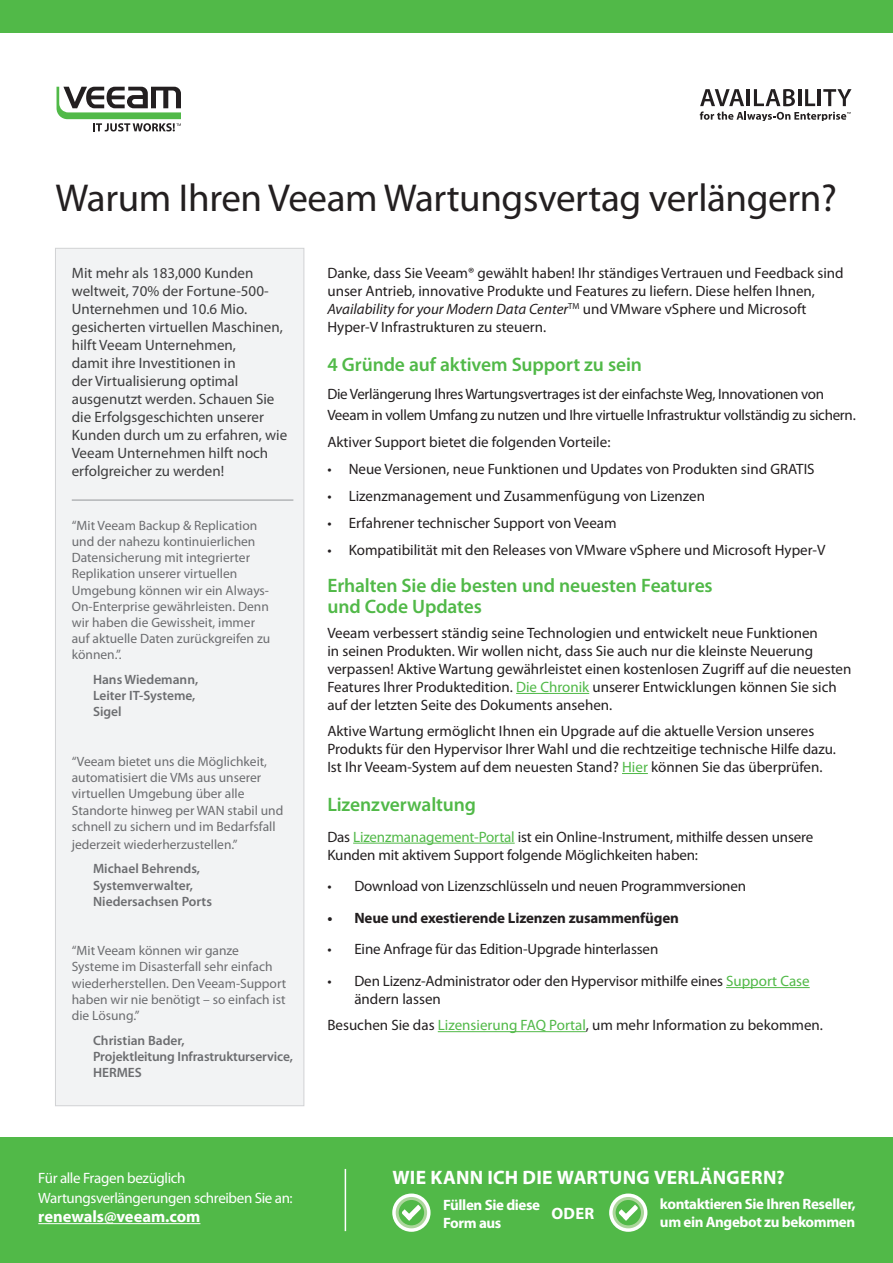
<style>
.page{position:relative;width:893px;height:1263px;background:#fff}
.page>*{position:absolute;margin:0;border:0;box-sizing:border-box;transform-origin:0 0}
.t1{font:39px "Myriad Pro";letter-spacing:-.01em;color:#231f20}
.Subtitle_2_level{font:600 19.5px/21px "Myriad Pro";letter-spacing:-.005em;color:#51b948}
.t2{font:700 19.5px "Myriad Pro";letter-spacing:.015em;color:#fff}
.CONTACT_INFO_-_foote{font:700 16.5px "Myriad Pro";letter-spacing:-.005em;color:#fff}
.Basic_body_text{font:15px/18px "Myriad Pro";color:#231f20}
.Table_body_text_-_le{font:15px/18px "Myriad Pro";color:#3e3e3f}
.Bullets__1_level{font:15px/21px "Myriad Pro";letter-spacing:-.02em;color:#231f20}
.t3{font:700 15px/18px "Myriad Pro";letter-spacing:-.025em;color:#fff}
.CONTACT_INFO_-_foote-2{font:15px/19.5px "Myriad Pro";letter-spacing:-.025em;color:#fff}
.Bullets__1_level-2{font:15px "Myriad Pro";color:#231f20}
.t4{font:700 15px "Myriad Pro";letter-spacing:-.01em;color:#231f20}
.Quote_-_body_text{font:13.5px/16.2px "Myriad Pro";color:#6c6d70}
.Quote_Name{font:600 13.5px/16.2px "Myriad Pro";color:#6c6d70}
.s1{font-style:italic}
.s2{color:#51b948}
</style>
<div class="page">
<div style="left:0;top:1137px;width:893px;height:126px;background:#51b948"></div>
<div style="left:392px;top:1193px;width:39px;height:39px;border:4px solid #fff;border-radius:50%"></div>
<div style="left:396px;top:1197px;width:31px;height:31px;border:3px solid #abd69b;border-radius:50%"></div>
<svg style="left:402px;top:1204px;width:19px;height:17px"></svg>
<div style="left:609px;top:1193px;width:38px;height:39px;border:4px solid #fff;border-radius:50%"></div>
<div style="left:613px;top:1197px;width:31px;height:31px;border:3px solid #abd69b;border-radius:50%"></div>
<svg style="left:619px;top:1204px;width:19px;height:17px"></svg>
<hr style="left:38px;top:1223px;width:162px;height:1px;background:#fff">
<hr style="left:345px;top:1169px;width:1px;height:62px;background:#fff">
<div style="left:0;top:0;width:893px;height:33px;background:#51b948"></div>
<svg style="left:57px;top:87px;width:124px;height:44px"></svg>
<svg style="left:700px;top:89px;width:151px;height:31px"></svg>
<div style="left:55px;top:248px;width:249px;height:858px;background:#f2f3f4;border:1px solid #d1d2d4"></div>
<hr style="left:72px;top:500px;width:221px;height:1px;background:#939598">
<hr style="left:516px;top:693px;width:73px;height:1px;background:#51b948">
<svg style="left:622px;top:773px;width:26px;height:1px"></svg>
<hr style="left:353px;top:843px;width:162px;height:1px;background:#51b948">
<hr style="left:726px;top:987px;width:84px;height:1px;background:#51b948">
<hr style="left:438px;top:1031px;width:148px;height:1px;background:#51b948">
<p class="t1" style="left:56px;top:177px;width:783px">Warum Ihren Veeam Wartungsvertag verlängern?</p>
<p class="Table_body_text_-_le" style="left:72px;top:264px;width:217px">Mit mehr als 183,000 Kunden weltweit, 70% der Fortune-500-<br>Unternehmen und 10.6 Mio. gesicherten virtuellen Maschinen, hilft Veeam Unternehmen,<br>damit ihre Investitionen in<br>der Virtualisierung optimal ausgenutzt werden. Schauen Sie die Erfolgsgeschichten unserer<br>Kunden durch um zu erfahren, wie<br>Veeam Unternehmen hilft noch erfolgreicher zu werden!</p>
<p class="Quote_-_body_text" style="left:72px;top:517px;width:200px">“Mit Veeam Backup &amp; Replication und der nahezu kontinuierlichen<br>Datensicherung mit integrierter<br>Replikation unserer virtuellen<br>Umgebung können wir ein Always-<br>On-Enterprise gewährleisten. Denn wir haben die Gewissheit, immer auf aktuelle Daten zurückgreifen zu können.”.</p>
<p class="Quote_Name" style="left:93px;top:672px;width:107px">Hans Wiedemann,<br>Leiter IT-Systeme,<br>Sigel</p>
<p class="Quote_-_body_text" style="left:72px;top:753px;width:213px">“Veeam bietet uns die Möglichkeit, automatisiert die VMs aus unserer virtuellen Umgebung über alle Standorte hinweg per WAN stabil und schnell zu sichern und im Bedarfsfall</p>
<p class="Quote_-_body_text" style="left:72px;top:836px;width:167px">jederzeit wiederherzustellen.”</p>
<p class="Quote_Name" style="left:93px;top:861px;width:120px">Michael Behrends,<br>Systemverwalter,<br>Niedersachsen Ports</p>
<p class="Quote_-_body_text" style="left:72px;top:943px;width:216px">“Mit Veeam können wir ganze<br>Systeme im Disasterfall sehr einfach wiederherstellen. Den Veeam-Support haben wir nie benötigt – so einfach ist die Lösung.”</p>
<p class="Quote_Name" style="left:93px;top:1032px;width:201px">Christian Bader,<br>Projektleitung Infrastrukturservice,<br>HERMES</p>
<p class="Basic_body_text" style="left:327px;top:264px;width:518px">Danke, dass Sie Veeam® gewählt haben! Ihr ständiges Vertrauen und Feedback sind unser Antrieb, innovative Produkte und Features zu liefern. Diese helfen Ihnen, <span class="s1">Availability for your Modern Data Center</span><sup>TM</sup> und VMware vSphere und Microsoft Hyper-V Infrastrukturen zu steuern.</p>
<p class="Subtitle_2_level" style="left:327px;top:354px;width:316px">4 Gründe auf aktivem Support zu sein</p>
<p class="Bullets__1_level" style="left:327px;top:384px;width:530px">Die Verlängerung Ihres Wartungsvertrages ist der einfachste Weg, Innovationen von<br>Veeam in vollem Umfang zu nutzen und Ihre virtuelle Infrastruktur vollständig zu sichern.</p>
<p class="Bullets__1_level-2" style="left:327px;top:434px;width:285px">Aktiver Support bietet die folgenden Vorteile:</p>
<p class="Basic_body_text" style="left:327px;top:460px;width:489px">• Neue Versionen, neue Funktionen und Updates von Produkten sind GRATIS</p>
<p class="Basic_body_text" style="left:327px;top:487px;width:379px">• Lizenzmanagement und Zusammenfügung von Lizenzen</p>
<p class="Basic_body_text" style="left:327px;top:514px;width:291px">• Erfahrener technischer Support von Veeam</p>
<p class="Basic_body_text" style="left:327px;top:541px;width:499px">• Kompatibilität mit den Releases von VMware vSphere und Microsoft Hyper-V</p>
<p class="Subtitle_2_level" style="left:327px;top:575px;width:387px">Erhalten Sie die besten und neuesten Features und Code Updates</p>
<p class="Basic_body_text" style="left:327px;top:624px;width:525px">Veeam verbessert ständig seine Technologien und entwickelt neue Funktionen<br>in seinen Produkten. Wir wollen nicht, dass Sie auch nur die kleinste Neuerung verpassen! Aktive Wartung gewährleistet einen kostenlosen Zugriff auf die neuesten Features Ihrer Produktedition. <span class="s2">Die Chronik</span> unserer Entwicklungen können Sie sich auf der letzten Seite des Dokuments ansehen.</p>
<p class="Basic_body_text" style="left:327px;top:722px;width:510px">Aktive Wartung ermöglicht Ihnen ein Upgrade auf die aktuelle Version unseres<br>Produkts für den Hypervisor Ihrer Wahl und die rechtzeitige technische Hilfe dazu.<br>Ist Ihr Veeam-System auf dem neuesten Stand? <span class="s2">Hier</span> können Sie das überprüfen.</p>
<p class="Subtitle_2_level" style="left:327px;top:794px;width:150px">Lizenzverwaltung</p>
<p class="Basic_body_text" style="left:327px;top:828px;width:487px">Das <span class="s2">Lizenzmanagement-Portal</span> ist ein Online-Instrument, mithilfe dessen unsere<br>Kunden mit aktivem Support folgende Möglichkeiten haben:</p>
<p class="Basic_body_text" style="left:327px;top:877px;width:420px">• Download von Lizenzschlüsseln und neuen Programmversionen</p>
<p class="t4" style="left:327px;top:909px;width:353px">• Neue und exestierende Lizenzen zusammenfügen</p>
<p class="Basic_body_text" style="left:327px;top:941px;width:332px">• Eine Anfrage für das Edition-Upgrade hinterlassen</p>
<p class="Basic_body_text" style="left:354px;top:972px;width:457px;text-indent:-27px">• Den Lizenz-Administrator oder den Hypervisor mithilfe eines <span class="s2">Support Case </span>ändern lassen</p>
<p class="Basic_body_text" style="left:327px;top:1016px;width:497px">Besuchen Sie das <span class="s2">Lizensierung FAQ Portal</span>, um mehr Information zu bekommen.</p>
<p class="CONTACT_INFO_-_foote-2" style="left:38px;top:1168px;width:256px">Für alle Fragen bezüglich<br>Wartungsverlängerungen schreiben Sie an:</p>
<p class="CONTACT_INFO_-_foote" style="left:38px;top:1207px;width:164px">renewals@veeam.com</p>
<h2 class="t2" style="left:392px;top:1166px;width:394px">WIE KANN ICH DIE WARTUNG VERLÄNGERN?</h2>
<p class="t3" style="left:443px;top:1196px;width:99px">Füllen Sie diese<br>Form aus</p>
<p class="t3" style="left:660px;top:1195px;width:197px">kontaktieren Sie Ihren Reseller, um ein Angebot zu bekommen</p>
<p class="CONTACT_INFO_-_foote" style="left:551px;top:1204px;width:44px">ODER</p>
</div>
